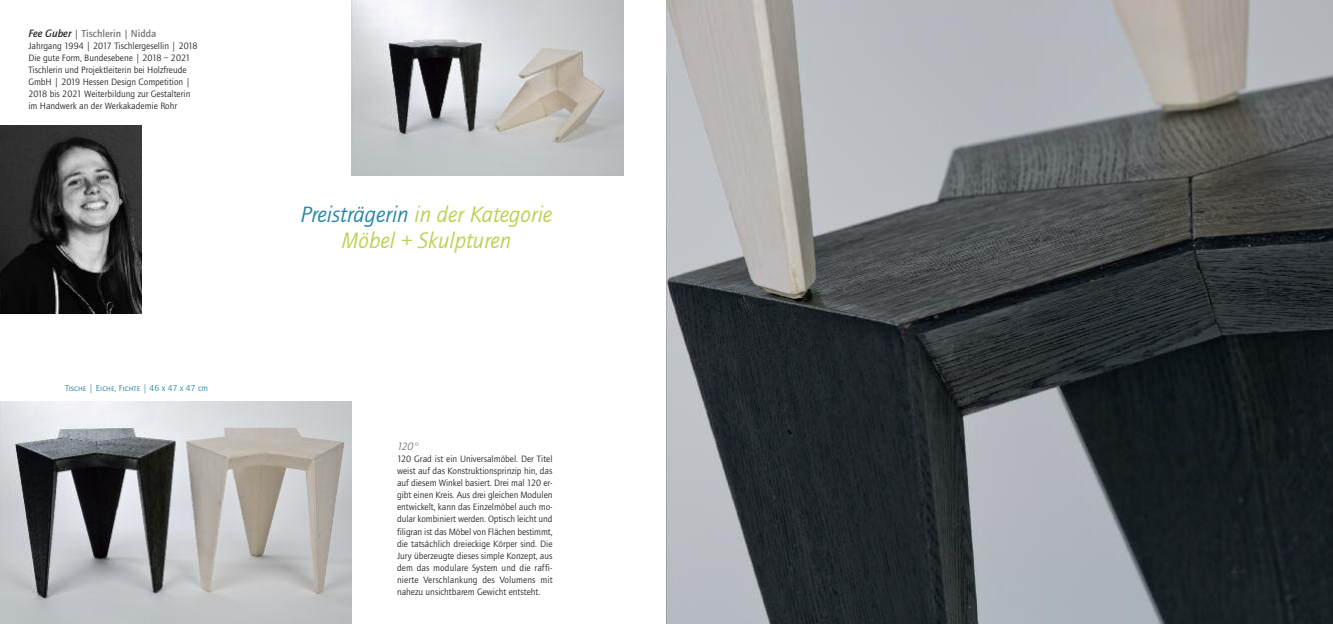
<style>
.page{position:relative;width:1333px;height:624px;background:#fff}
.page>*{position:absolute;margin:0;border:0;box-sizing:border-box;transform-origin:0 0}
.t1{font:italic 23px/26px "Quay Sans EF";color:#b8d250;text-align:center}
.t2{font:italic 11px "Quay Sans EF";color:#747679}
.t3{font:500 10.5px "Quay Sans EF";color:#747679}
.t4{font:9.5px/12px "Quay Sans EF";color:#272627}
.t5{font:9px "Quay Sans EF Book SC";letter-spacing:.01em;color:#2784a7}
.s1{font-style:italic;font-size:11px;color:#272627}
.s2{font-weight:400;font-size:9.5px;color:#272627}
.s3{font-family:"Quay Sans EF"}
.s4{color:#2784a7}
</style>
<div class="page">
<img style="left:351px;top:0;width:273px;height:176px">
<img style="left:0;top:401px;width:351px;height:223px">
<img style="left:667px;top:0;width:665px;height:624px">
<img style="left:0;top:126px;width:142px;height:187px">
<p class="t3" style="left:28px;top:27px;width:129px"><span class="s1">Fee Guber</span> <span class="s2">|</span> Tischlerin <span class="s2">|</span> Nidda</p>
<p class="t4" style="left:28px;top:39px;width:171px">Jahrgang 1994 | 2017 Tischlergesellin | 2018<br>Die gute Form, Bundesebene | 2018 – 2021<br>Tischlerin und Projektleiterin bei Holzfreude GmbH | 2019 Hessen Design Competition | 2018 bis 2021 Weiterbildung zur Gestalterin im Handwerk an der Werkakademie Rohr</p>
<p class="t5" style="left:65px;top:383px;width:144px">Tische | Eiche, Fichte | <span class="s3">46 x 47 x 47 cm</span></p>
<h1 class="t1" style="left:300px;top:201px;width:253px"><span class="s4">Preisträgerin</span> in der Kategorie<br>Möbel + Skulpturen</h1>
<p class="t2" style="left:397px;top:440px;width:23px">120°</p>
<p class="t4" style="left:397px;top:453px;width:157px;text-align:justify">120 Grad ist ein Universalmöbel. Der Titel weist auf das Konstruktionsprinzip hin, das auf diesem Winkel basiert. Drei mal 120 er&shy;gibt einen Kreis. Aus drei gleichen Modulen entwickelt, kann das Einzelmöbel auch mo&shy;dular kombiniert werden. Optisch leicht und filigran ist das Möbel von Flächen bestimmt, die tatsächlich dreieckige Körper sind. Die Jury überzeugte dieses simple Konzept, aus dem das modulare System und die raffi&shy;nierte Verschlankung des Volumens mit nahezu unsichtbarem Gewicht entsteht.</p>
</div>
